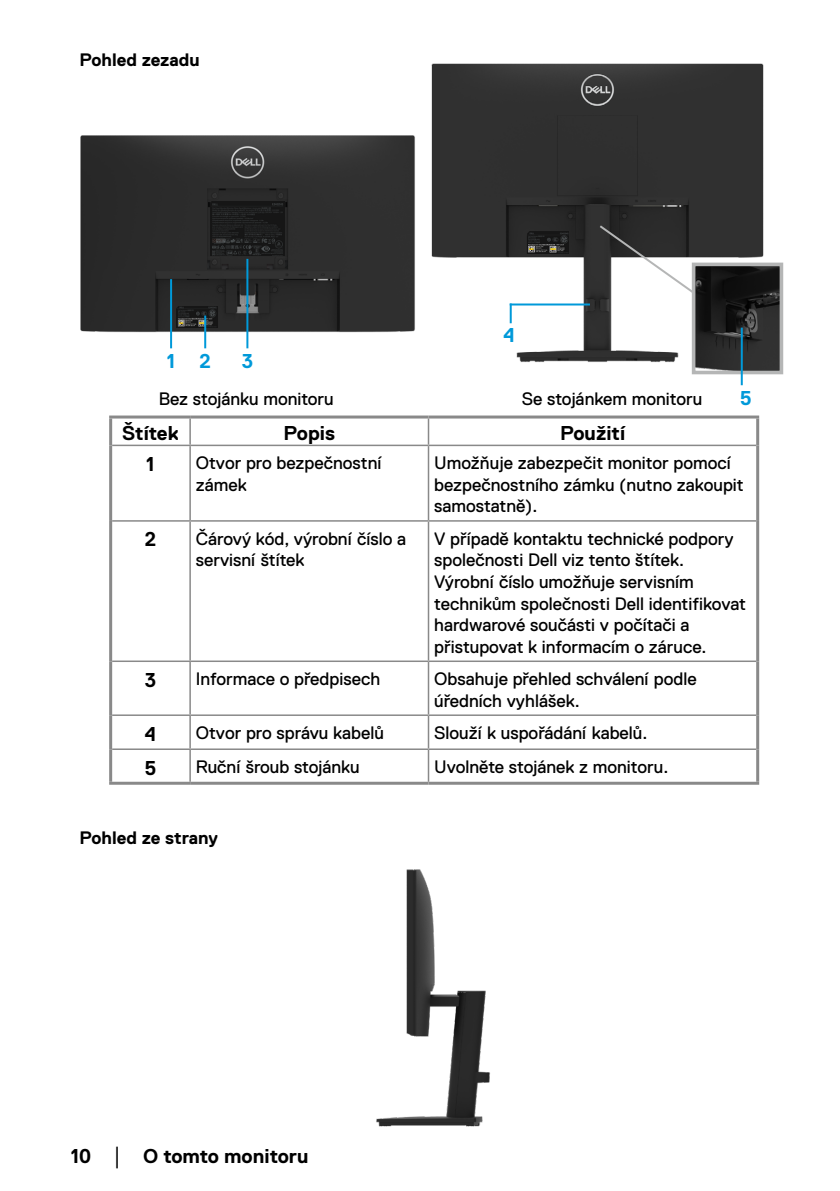
<style>
.page{position:relative;width:840px;height:1191px;background:#fff}
.page>*{position:absolute;margin:0;border:0;box-sizing:border-box;transform-origin:0 0}
.t1{font:700 20px "Dell Replica";color:#000}
.t2{font:700 20px "Dell Replica";color:#0099d9}
.t3{font:18px/21.6px "Dell Replica";color:#000}
.t4{font:700 18px "Dell Replica";color:#000}
.s1{font-family:"Times New Roman";font-weight:400;font-size:18px}
</style>
<div class="page">
<img style="left:80px;top:135px;width:335px;height:197px">
<img style="left:431px;top:63px;width:332px;height:300px">
<hr style="left:509px;top:303px;width:2px;height:20px;background:#0099d9">
<hr style="left:509px;top:303px;width:80px;height:2px;background:#0099d9">
<img style="left:696px;top:267px;width:81px;height:102px">
<div style="left:691px;top:262px;width:91px;height:112px;border:4px solid #b5b6b6"></div>
<hr style="left:740px;top:328px;width:2px;height:57px;background:#0099d9">
<svg style="left:597px;top:223px;width:99px;height:72px"></svg>
<img style="left:527px;top:232px;width:41px;height:22px">
<img style="left:176px;top:306px;width:41px;height:21px">
<img style="left:210px;top:202px;width:74px;height:53px">
<hr style="left:170px;top:279px;width:2px;height:69px;background:#0099d9">
<hr style="left:246px;top:259px;width:2px;height:89px;background:#0099d9">
<hr style="left:204px;top:315px;width:2px;height:33px;background:#0099d9">
<hr style="left:112px;top:444px;width:78px;height:2px;background:#898989">
<hr style="left:190px;top:444px;width:238px;height:2px;background:#898989">
<hr style="left:428px;top:444px;width:327px;height:2px;background:#898989">
<hr style="left:112px;top:520px;width:78px;height:1px;background:#898989">
<hr style="left:190px;top:520px;width:238px;height:1px;background:#898989">
<hr style="left:428px;top:520px;width:327px;height:1px;background:#898989">
<hr style="left:112px;top:660px;width:78px;height:2px;background:#898989">
<hr style="left:190px;top:660px;width:238px;height:2px;background:#898989">
<hr style="left:428px;top:660px;width:327px;height:2px;background:#898989">
<hr style="left:112px;top:714px;width:78px;height:2px;background:#898989">
<hr style="left:190px;top:714px;width:238px;height:2px;background:#898989">
<hr style="left:428px;top:714px;width:327px;height:2px;background:#898989">
<hr style="left:112px;top:748px;width:78px;height:2px;background:#898989">
<hr style="left:190px;top:748px;width:238px;height:2px;background:#898989">
<hr style="left:428px;top:748px;width:327px;height:2px;background:#898989">
<hr style="left:189px;top:418px;width:2px;height:26px;background:#898989">
<hr style="left:427px;top:418px;width:2px;height:26px;background:#898989">
<hr style="left:189px;top:446px;width:2px;height:74px;background:#898989">
<hr style="left:427px;top:446px;width:2px;height:74px;background:#898989">
<hr style="left:189px;top:521px;width:2px;height:139px;background:#898989">
<hr style="left:427px;top:521px;width:2px;height:139px;background:#898989">
<hr style="left:189px;top:662px;width:2px;height:52px;background:#898989">
<hr style="left:427px;top:662px;width:2px;height:52px;background:#898989">
<hr style="left:189px;top:716px;width:2px;height:32px;background:#898989">
<hr style="left:427px;top:716px;width:2px;height:32px;background:#898989">
<hr style="left:189px;top:750px;width:2px;height:31px;background:#898989">
<hr style="left:427px;top:750px;width:2px;height:31px;background:#898989">
<hr style="left:109px;top:415px;width:81px;height:3px;background:#898989">
<hr style="left:109px;top:418px;width:3px;height:27px;background:#898989">
<hr style="left:190px;top:415px;width:238px;height:3px;background:#898989">
<hr style="left:428px;top:415px;width:330px;height:3px;background:#898989">
<hr style="left:755px;top:418px;width:3px;height:27px;background:#898989">
<hr style="left:109px;top:445px;width:3px;height:76px;background:#898989">
<hr style="left:755px;top:445px;width:3px;height:76px;background:#898989">
<hr style="left:109px;top:521px;width:3px;height:140px;background:#898989">
<hr style="left:755px;top:521px;width:3px;height:140px;background:#898989">
<hr style="left:109px;top:661px;width:3px;height:54px;background:#898989">
<hr style="left:755px;top:661px;width:3px;height:54px;background:#898989">
<hr style="left:109px;top:715px;width:3px;height:34px;background:#898989">
<hr style="left:755px;top:715px;width:3px;height:34px;background:#898989">
<hr style="left:109px;top:749px;width:3px;height:32px;background:#898989">
<hr style="left:755px;top:749px;width:3px;height:32px;background:#898989">
<hr style="left:109px;top:781px;width:81px;height:3px;background:#898989">
<hr style="left:190px;top:781px;width:238px;height:3px;background:#898989">
<hr style="left:428px;top:781px;width:330px;height:3px;background:#898989">
<img style="left:376px;top:869px;width:114px;height:257px">
<p class="t4" style="left:79px;top:50px;width:122px">Pohled zezadu</p>
<p class="t2" style="left:199px;top:350px;width:13px">2</p>
<p class="t2" style="left:167px;top:350px;width:10px">1</p>
<p class="t2" style="left:241px;top:350px;width:13px">3</p>
<p class="t2" style="left:503px;top:324px;width:13px">4</p>
<p class="t3" style="left:159px;top:387px;width:176px">Bez stojánku monitoru</p>
<p class="t3" style="left:521px;top:387px;width:182px">Se stojánkem monitoru</p>
<p class="t2" style="left:739px;top:387px;width:13px">5</p>
<p class="t1" style="left:122px;top:422px;width:58px">Štítek</p>
<p class="t1" style="left:283px;top:422px;width:53px">Popis</p>
<p class="t1" style="left:560px;top:422px;width:66px">Použití</p>
<p class="t1" style="left:146px;top:453px;width:10px">1</p>
<p class="t3" style="left:196px;top:452px;width:187px">Otvor pro bezpečnostní zámek</p>
<p class="t3" style="left:434px;top:452px;width:311px">Umožňuje zabezpečit monitor pomocí bezpečnostního zámku (nutno zakoupit samostatně).</p>
<p class="t1" style="left:145px;top:528px;width:13px">2</p>
<p class="t3" style="left:196px;top:528px;width:212px">Čárový kód, výrobní číslo a servisní štítek</p>
<p class="t3" style="left:434px;top:528px;width:313px">V případě kontaktu technické podpory společnosti Dell viz tento štítek.<br>Výrobní číslo umožňuje servisním technikům společnosti Dell identifikovat hardwarové součásti v počítači a přistupovat k informacím o záruce.</p>
<p class="t1" style="left:145px;top:669px;width:13px">3</p>
<p class="t3" style="left:196px;top:668px;width:186px">Informace o předpisech</p>
<p class="t3" style="left:434px;top:668px;width:264px">Obsahuje přehled schválení podle úředních vyhlášek.</p>
<p class="t1" style="left:145px;top:722px;width:13px">4</p>
<p class="t3" style="left:196px;top:722px;width:189px">Otvor pro správu kabelů</p>
<p class="t3" style="left:434px;top:722px;width:215px">Slouží k uspořádání kabelů.</p>
<p class="t1" style="left:144px;top:756px;width:13px">5</p>
<p class="t3" style="left:196px;top:756px;width:165px">Ruční šroub stojánku</p>
<p class="t3" style="left:434px;top:756px;width:235px">Uvolněte stojánek z monitoru.</p>
<p class="t4" style="left:79px;top:828px;width:140px">Pohled ze strany</p>
<p class="t1" style="left:71px;top:1144px;width:239px">10 <span class="s1">│</span> O tomto monitoru</p>
</div>
